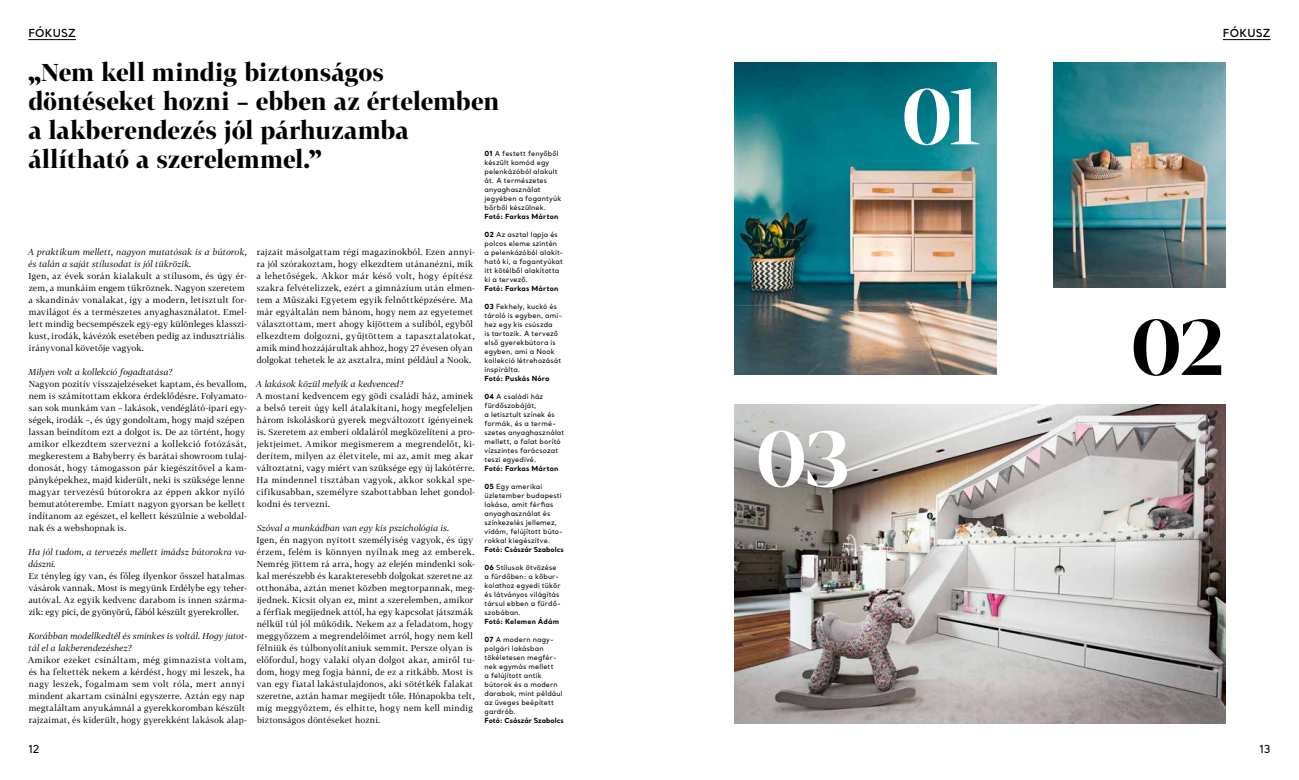
<style>
.page{position:relative;width:1299px;height:780px;background:#fff}
.page>*{position:absolute;margin:0;border:0;box-sizing:border-box;transform-origin:0 0}
.t1{font:600 80px "Tabac G1";color:#fff}
.t2{font:600 80px "Tabac G1";color:#000}
.t3{font:700 24px/29px "Tabac G1";letter-spacing:-.005em;color:#000}
.t4{font:600 11px "Santral";letter-spacing:.015em;color:#000}
.t5{font:500 11px "Santral";color:#000}
.t6{font:8.5px/12px "Tabac G2";letter-spacing:.03em;color:#000}
.t7{font:italic 8.5px/12px "Tabac G2";letter-spacing:.015em;color:#000}
.t8{font:500 7px/9px "Santral";letter-spacing:.02em;color:#000}
.t9{font:700 7px "Santral";letter-spacing:.015em;color:#000}
.s1{font-weight:700}
</style>
<div class="page">
<img style="left:734px;top:63px;width:262px;height:312px">
<img style="left:1053px;top:63px;width:171px;height:225px">
<img style="left:734px;top:405px;width:490px;height:318px">
<hr style="left:28px;top:39px;width:48px;height:1px;background:#000">
<hr style="left:1222px;top:39px;width:48px;height:1px;background:#000">
<p class="t4" style="left:28px;top:25px;width:49px">FÓKUSZ</p>
<p class="t4" style="left:1222px;top:25px;width:49px">FÓKUSZ</p>
<h2 class="t3" style="left:28px;top:57px;width:472px">„Nem kell mindig biztonságos döntéseket hozni – ebben az értelemben a lakberendezés jól párhuzamba állítható a szerelemmel.”</h2>
<p class="t8" style="left:484px;top:149px;width:78px"><span class="s1">01</span> A festett fenyőből készült komód egy pelenkázóból alakult át. A természetes anyaghasználat jegyében a fogantyúk bőrből készülnek.</p>
<p class="t9" style="left:484px;top:211px;width:75px">Fotó: Farkas Márton</p>
<p class="t8" style="left:484px;top:230px;width:80px"><span class="s1">02</span> Az asztal lapja és polcos eleme szintén a pelenkázóból alakít&shy;ható ki, a fogantyúkat itt kötélből alakította ki a tervező.</p>
<p class="t9" style="left:484px;top:283px;width:75px">Fotó: Farkas Márton</p>
<p class="t8" style="left:484px;top:302px;width:79px"><span class="s1">03</span> Fekhely, kuckó és tároló is egyben, ami&shy;hez egy kis csúszda<br>is tartozik. A tervező első gyerekbútora is egyben, ami a Nook kollekció létrehozását inspirálta.</p>
<p class="t9" style="left:484px;top:373px;width:67px">Fotó: Puskás Nóra</p>
<p class="t8" style="left:484px;top:392px;width:81px"><span class="s1">04</span> A családi ház fürdőszobáját,<br>a letisztult színek és formák, és a termé&shy;szetes anyaghasználat mellett, a falat borító vízszintes farácsozat teszi egyedivé.</p>
<p class="t9" style="left:484px;top:463px;width:75px">Fotó: Farkas Márton</p>
<p class="t8" style="left:484px;top:482px;width:80px"><span class="s1">05</span> Egy amerikai üzletember budapesti lakása, amit férfias anyaghasználat és színkezelés jellemez, vidám, felújított búto&shy;rokkal kiegészítve.</p>
<p class="t9" style="left:484px;top:544px;width:81px">Fotó: Császár Szabolcs</p>
<p class="t8" style="left:484px;top:563px;width:78px"><span class="s1">06</span> Stílusok ötvözése a fürdőben: a kőbur&shy;kolathoz egyedi tükör és látványos világítás társul ebben a fürdő&shy;szobában.</p>
<p class="t9" style="left:484px;top:616px;width:76px">Fotó: Kelemen Ádám</p>
<p class="t8" style="left:484px;top:635px;width:80px"><span class="s1">07</span> A modern nagy&shy;polgári lakásban tökéletesen megfér&shy;nek egymás mellett<br>a felújított antik bútorok és a modern darabok, mint például az üveges beépített gardrób.</p>
<p class="t9" style="left:484px;top:715px;width:81px">Fotó: Császár Szabolcs</p>
<p class="t7" style="left:28px;top:245px;width:220px">A praktikum mellett, nagyon mutatósak is a bútorok, és talán a saját stílusodat is jól tükrözik.</p>
<p class="t6" style="left:29px;top:269px;width:220px">Igen, az évek során kialakult a stílusom, és úgy ér&shy;zem, a munkáim engem tükröznek. Nagyon szeretem a skandináv vonalakat, így a modern, letisztult for&shy;mavilágot és a természetes anyaghasználatot. Emel&shy;lett mindig becsempészek egy-egy különleges klasszi&shy;kust, irodák, kávézók esetében pedig az indusztriális irányvonal követője vagyok.</p>
<p class="t7" style="left:29px;top:365px;width:145px">Milyen volt a kollekció fogadtatása?</p>
<p class="t6" style="left:29px;top:378px;width:220px">Nagyon pozitív visszajelzéseket kaptam, és bevallom, nem is számítottam ekkora érdeklődésre. Folyamato&shy;san sok munkám van – lakások, vendéglátó-ipari egy&shy;ségek, irodák –, és úgy gondoltam, hogy majd szépen lassan beindítom ezt a dolgot is. De az történt, hogy amikor elkezdtem szervezni a kollekció fotózását, megkerestem a Babyberry és barátai showroom tulaj&shy;donosát, hogy támogasson pár kiegészítővel a kam&shy;pányképekhez, majd kiderült, neki is szüksége lenne magyar tervezésű bútorokra az éppen akkor nyíló bemutatóterembe. Emiatt nagyon gyorsan be kellett indítanom az egészet, el kellett készülnie a weboldal&shy;nak és a webshopnak is.</p>
<p class="t7" style="left:28px;top:546px;width:220px">Ha jól tudom, a tervezés mellett imádsz bútorokra va&shy;dászni.</p>
<p class="t6" style="left:29px;top:570px;width:220px">Ez tényleg így van, és főleg ilyenkor ősszel hatalmas vásárok vannak. Most is megyünk Erdélybe egy teher&shy;autóval. Az egyik kedvenc darabom is innen szárma&shy;zik: egy pici, de gyönyörű, fából készült gyerekroller.</p>
<p class="t7" style="left:29px;top:630px;width:220px">Korábban modellkedtél és sminkes is voltál. Hogy jutot&shy;tál el a lakberendezéshez?</p>
<p class="t6" style="left:28px;top:654px;width:220px">Amikor ezeket csináltam, még gimnazista voltam, és ha feltették nekem a kérdést, hogy mi leszek, ha nagy leszek, fogalmam sem volt róla, mert annyi mindent akartam csinálni egyszerre. Aztán egy nap megtaláltam anyukámnál a gyerekkoromban készült rajzaimat, és kiderült, hogy gyerekként lakások alap-</p>
<p class="t6" style="left:256px;top:246px;width:220px">rajzait másolgattam régi magazinokból. Ezen annyi&shy;ra jól szórakoztam, hogy elkezdtem utánanézni, mik a lehetőségek. Akkor már késő volt, hogy építész szakra felvételizzek, ezért a gimnázium után elmen&shy;tem a Műszaki Egyetem egyik felnőttképzésére. Ma már egyáltalán nem bánom, hogy nem az egyetemet választottam, mert ahogy kijöttem a suliból, egyből elkezdtem dolgozni, gyűjtöttem a tapasztalatokat, amik mind hozzájárultak ahhoz, hogy 27 évesen olyan dolgokat tehetek le az asztalra, mint például a Nook.</p>
<p class="t7" style="left:256px;top:378px;width:149px">A lakások közül melyik a kedvenced?</p>
<p class="t6" style="left:256px;top:390px;width:220px">A mostani kedvencem egy gödi családi ház, aminek a belső tereit úgy kell átalakítani, hogy megfeleljen három iskoláskorú gyerek megváltozott igényeinek is. Szeretem az emberi oldaláról megközelíteni a pro&shy;jektjeimet. Amikor megismerem a megrendelőt, ki&shy;derítem, milyen az életvitele, mi az, amit meg akar változtatni, vagy miért van szüksége egy új lakótérre.<br>Ha mindennel tisztában vagyok, akkor sokkal spe&shy;cifikusabban, személyre szabottabban lehet gondol&shy;kodni és tervezni.</p>
<p class="t7" style="left:257px;top:522px;width:194px">Szóval a munkádban van egy kis pszichológia is.</p>
<p class="t6" style="left:256px;top:534px;width:220px">Igen, én nagyon nyitott személyiség vagyok, és úgy érzem, felém is könnyen nyílnak meg az emberek.<br>Nemrég jöttem rá arra, hogy az elején mindenki sok&shy;kal merészebb és karakteresebb dolgokat szeretne az otthonába, aztán menet közben megtorpannak, meg&shy;ijednek. Kicsit olyan ez, mint a szerelemben, amikor a férfiak megijednek attól, ha egy kapcsolat játszmák nélkül túl jól működik. Nekem az a feladatom, hogy meggyőzzem a megrendelőimet arról, hogy nem kell félniük és túlbonyolítaniuk semmit. Persze olyan is előfordul, hogy valaki olyan dolgot akar, amiről tu&shy;dom, hogy meg fogja bánni, de ez a ritkább. Most is van egy fiatal lakástulajdonos, aki sötétkék falakat szeretne, aztán hamar megijedt tőle. Hónapokba telt, míg meggyőztem, és elhitte, hogy nem kell mindig biztonságos döntéseket hozni.</p>
<h1 class="t1" style="left:901px;top:60px;width:80px">01</h1>
<h1 class="t1" style="left:756px;top:402px;width:95px">03</h1>
<h1 class="t2" style="left:1130px;top:290px;width:95px">02</h1>
<p class="t5" style="left:28px;top:742px;width:13px">12</p>
<p class="t5" style="left:1259px;top:742px;width:13px">13</p>
</div>
